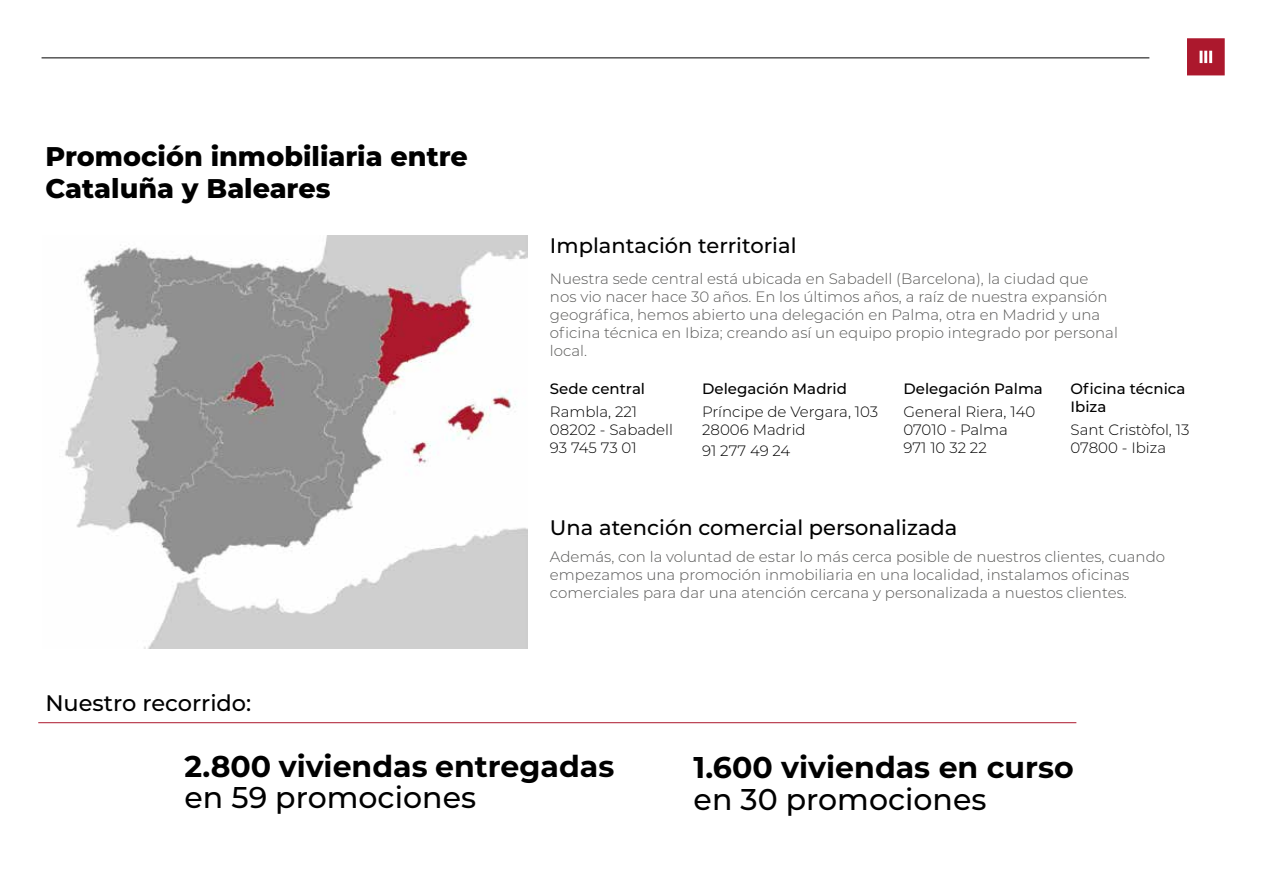
<style>
.page{position:relative;width:1263px;height:893px;background:#fff}
.page>*{position:absolute;margin:0;border:0;box-sizing:border-box;transform-origin:0 0}
.t1{font:700 30px "Montserrat";color:#000}
.t2{font:500 30px "Montserrat";color:#000}
.t3{font:800 27px/32.4px "Montserrat";color:#000}
.t4{font:500 22.5px "Montserrat";color:#000}
.t5{font:500 21px "Montserrat";color:#000}
.t6{font:300 15px/18px "Montserrat";color:#575756}
.t7{font:300 15px/18px "Montserrat";color:#000}
.t8{font:500 15px/18px "Montserrat";color:#000}
</style>
<div class="page">
<hr style="left:42px;top:58px;width:1107px;height:1px;background:#000">
<svg style="left:1187px;top:38px;width:38px;height:37px"></svg>
<img style="left:65px;top:235px;width:462px;height:413px">
<hr style="left:38px;top:722px;width:1038px;height:1px;background:#ac182d">
<h2 class="t3" style="left:45px;top:139px;width:424px">Promoción inmobiliaria entre<br>Cataluña y Baleares</h2>
<h3 class="t4" style="left:45px;top:688px;width:207px">Nuestro recorrido:</h3>
<h3 class="t5" style="left:550px;top:231px;width:248px">Implantación territorial</h3>
<p class="t6" style="left:550px;top:269px;width:569px">Nuestra sede central está ubicada en Sabadell (Barcelona), la ciudad que nos vio nacer hace 30 años. En los últimos años, a raíz de nuestra expansión geográfica, hemos abierto una delegación en Palma, otra en Madrid y una oficina técnica en Ibiza; creando así un equipo propio integrado por personal local.</p>
<p class="t8" style="left:903px;top:379px;width:141px">Delegación Palma</p>
<p class="t7" style="left:903px;top:402px;width:133px">General Riera, 140<br>07010 - Palma<br>971 10 32 22</p>
<p class="t8" style="left:702px;top:379px;width:146px">Delegación Madrid</p>
<p class="t7" style="left:702px;top:402px;width:178px">Príncipe de Vergara, 103<br>28006 Madrid</p>
<p class="t7" style="left:702px;top:441px;width:90px">91 277 49 24</p>
<p class="t8" style="left:1070px;top:379px;width:116px">Oficina técnica<br>Ibiza</p>
<p class="t7" style="left:1070px;top:420px;width:120px">Sant Cristòfol, 13<br>07800 - Ibiza</p>
<p class="t8" style="left:550px;top:379px;width:97px">Sede central</p>
<p class="t7" style="left:550px;top:402px;width:125px">Rambla, 221<br>08202 - Sabadell<br>93 745 73 01</p>
<h3 class="t5" style="left:550px;top:513px;width:409px">Una atención comercial personalizada</h3>
<p class="t6" style="left:550px;top:547px;width:617px">Además, con la voluntad de estar lo más cerca posible de nuestros clientes, cuando empezamos una promoción inmobiliaria en una localidad, instalamos oficinas comerciales para dar una atención cercana y personalizada a nuestos clientes.</p>
<h1 class="t1" style="left:185px;top:744px;width:431px">2.800 viviendas entregadas</h1>
<h1 class="t2" style="left:185px;top:776px;width:293px">en 59 promociones</h1>
<h1 class="t1" style="left:694px;top:746px;width:381px">1.600 viviendas en curso</h1>
<h1 class="t2" style="left:694px;top:778px;width:294px">en 30 promociones</h1>
</div>
